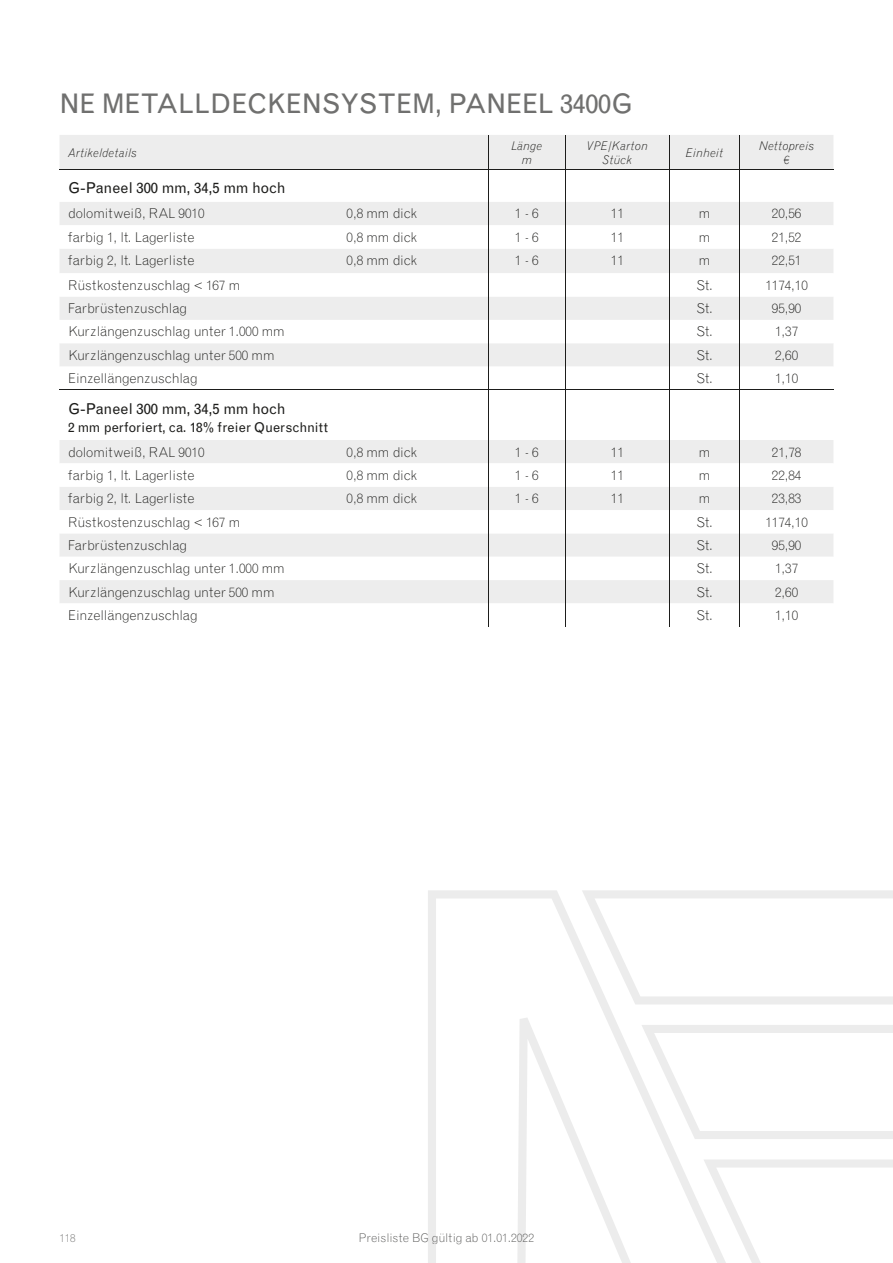
<style>
.page{position:relative;width:893px;height:1263px;background:#fff}
.page>*{position:absolute;margin:0;border:0;box-sizing:border-box;transform-origin:0 0}
.t1{font:27px "Grotesque MT Std";letter-spacing:-.005em;color:#70706f}
.t2{font:15px "Grotesque MT Std";letter-spacing:-.005em;color:#1d1d1b}
.t3{font:300 13.5px "Grotesque MT Std";letter-spacing:-.01em;color:#1d1d1b}
.t4{font:13.5px "Grotesque MT Std";letter-spacing:.005em;color:#1d1d1b}
.t5{font:italic 300 12px/13.5px "Grotesque MT Std";color:#1d1d1b;text-align:center}
.t6{font:300 12px "Grotesque MT Std";color:#525251}
.t7{font:italic 300 12px/13.5px "Grotesque MT Std";letter-spacing:.02em;color:#1d1d1b;text-align:center}
.t8{font:300 11.25px "Grotesque MT Std";color:#70706f}
</style>
<div class="page">
<svg style="left:60px;top:135px;width:773px;height:90px;fill:#ededed"></svg>
<svg style="left:60px;top:225px;width:773px;height:402px"></svg>
<hr style="left:565px;top:135px;width:1px;height:35px;background:#1d1d1b">
<hr style="left:669px;top:135px;width:1px;height:35px;background:#1d1d1b">
<hr style="left:740px;top:135px;width:1px;height:35px;background:#1d1d1b">
<hr style="left:565px;top:170px;width:1px;height:32px;background:#1d1d1b">
<hr style="left:669px;top:170px;width:1px;height:32px;background:#1d1d1b">
<hr style="left:740px;top:170px;width:1px;height:32px;background:#1d1d1b">
<svg style="left:565px;top:202px;width:1px;height:188px"></svg>
<svg style="left:669px;top:202px;width:1px;height:188px"></svg>
<svg style="left:740px;top:202px;width:1px;height:188px"></svg>
<hr style="left:565px;top:390px;width:1px;height:50px;background:#1d1d1b">
<hr style="left:669px;top:390px;width:1px;height:50px;background:#1d1d1b">
<hr style="left:740px;top:390px;width:1px;height:50px;background:#1d1d1b">
<svg style="left:565px;top:440px;width:1px;height:187px"></svg>
<svg style="left:669px;top:440px;width:1px;height:187px"></svg>
<svg style="left:740px;top:440px;width:1px;height:187px"></svg>
<hr style="left:488px;top:135px;width:1px;height:35px;background:#1d1d1b">
<hr style="left:488px;top:170px;width:1px;height:32px;background:#1d1d1b">
<svg style="left:488px;top:202px;width:1px;height:188px"></svg>
<hr style="left:488px;top:390px;width:1px;height:50px;background:#1d1d1b">
<svg style="left:488px;top:440px;width:1px;height:187px"></svg>
<hr style="left:60px;top:170px;width:278px;height:1px;background:#1d1d1b">
<hr style="left:338px;top:170px;width:150px;height:1px;background:#1d1d1b">
<hr style="left:488px;top:170px;width:78px;height:1px;background:#1d1d1b">
<hr style="left:566px;top:170px;width:103px;height:1px;background:#1d1d1b">
<hr style="left:669px;top:170px;width:71px;height:1px;background:#1d1d1b">
<hr style="left:740px;top:170px;width:93px;height:1px;background:#1d1d1b">
<hr style="left:60px;top:390px;width:278px;height:1px;background:#1d1d1b">
<hr style="left:338px;top:390px;width:150px;height:1px;background:#1d1d1b">
<hr style="left:488px;top:390px;width:78px;height:1px;background:#1d1d1b">
<hr style="left:566px;top:390px;width:103px;height:1px;background:#1d1d1b">
<hr style="left:669px;top:390px;width:71px;height:1px;background:#1d1d1b">
<hr style="left:740px;top:390px;width:93px;height:1px;background:#1d1d1b">
<svg style="left:428px;top:890px;width:275px;height:373px"></svg>
<svg style="left:428px;top:1233px;width:98px;height:11px"></svg>
<svg style="left:582px;top:890px;width:311px;height:114px"></svg>
<svg style="left:703px;top:1160px;width:190px;height:103px"></svg>
<svg style="left:641px;top:1025px;width:252px;height:114px"></svg>
<h1 class="t1" style="left:60px;top:88px;width:575px">NE METALLDECKENSYSTEM, PANEEL 3400G</h1>
<p class="t5" style="left:68px;top:146px;width:70px">Artikeldetails</p>
<p class="t5" style="left:511px;top:139px;width:32px">Länge m</p>
<p class="t5" style="left:587px;top:139px;width:63px">VPE/Karton<br>Stück</p>
<p class="t5" style="left:686px;top:146px;width:39px">Einheit</p>
<p class="t7" style="left:759px;top:139px;width:57px">Nettopreis €</p>
<p class="t2" style="left:68px;top:179px;width:219px">G-Paneel 300 mm, 34,5 mm hoch</p>
<p class="t3" style="left:68px;top:206px;width:138px">dolomitweiß, RAL 9010</p>
<p class="t3" style="left:347px;top:206px;width:72px">0,8 mm dick</p>
<p class="t3" style="left:515px;top:206px;width:25px">1 - 6</p>
<p class="t3" style="left:611px;top:206px;width:14px">11</p>
<p class="t3" style="left:699px;top:206px;width:13px">m</p>
<p class="t3" style="left:772px;top:206px;width:31px">20,56</p>
<p class="t3" style="left:68px;top:229px;width:128px">farbig 1, lt. Lagerliste</p>
<p class="t3" style="left:347px;top:229px;width:72px">0,8 mm dick</p>
<p class="t3" style="left:515px;top:229px;width:25px">1 - 6</p>
<p class="t3" style="left:611px;top:229px;width:14px">11</p>
<p class="t3" style="left:699px;top:229px;width:13px">m</p>
<p class="t3" style="left:772px;top:229px;width:31px">21,52</p>
<p class="t3" style="left:68px;top:252px;width:128px">farbig 2, lt. Lagerliste</p>
<p class="t3" style="left:347px;top:252px;width:72px">0,8 mm dick</p>
<p class="t3" style="left:515px;top:252px;width:25px">1 - 6</p>
<p class="t3" style="left:611px;top:252px;width:14px">11</p>
<p class="t3" style="left:699px;top:252px;width:13px">m</p>
<p class="t3" style="left:772px;top:252px;width:31px">22,51</p>
<p class="t3" style="left:68px;top:277px;width:174px">Rüstkostenzuschlag &lt; 167 m</p>
<p class="t3" style="left:696px;top:277px;width:18px">St.</p>
<p class="t3" style="left:765px;top:277px;width:44px">1174,10</p>
<p class="t3" style="left:68px;top:300px;width:121px">Farbrüstenzuschlag</p>
<p class="t3" style="left:696px;top:300px;width:18px">St.</p>
<p class="t3" style="left:772px;top:300px;width:31px">95,90</p>
<p class="t3" style="left:68px;top:323px;width:218px">Kurzlängenzuschlag unter 1.000 mm</p>
<p class="t3" style="left:696px;top:323px;width:18px">St.</p>
<p class="t3" style="left:775px;top:323px;width:25px">1,37</p>
<p class="t3" style="left:68px;top:347px;width:208px">Kurzlängenzuschlag unter 500 mm</p>
<p class="t3" style="left:696px;top:347px;width:18px">St.</p>
<p class="t3" style="left:775px;top:347px;width:25px">2,60</p>
<p class="t3" style="left:68px;top:370px;width:131px">Einzellängenzuschlag</p>
<p class="t3" style="left:696px;top:370px;width:18px">St.</p>
<p class="t3" style="left:775px;top:370px;width:25px">1,10</p>
<p class="t2" style="left:68px;top:400px;width:219px">G-Paneel 300 mm, 34,5 mm hoch</p>
<p class="t4" style="left:68px;top:419px;width:262px">2 mm perforiert, ca. 18% freier Querschnitt</p>
<p class="t3" style="left:68px;top:444px;width:138px">dolomitweiß, RAL 9010</p>
<p class="t3" style="left:347px;top:444px;width:72px">0,8 mm dick</p>
<p class="t3" style="left:515px;top:444px;width:25px">1 - 6</p>
<p class="t3" style="left:611px;top:444px;width:14px">11</p>
<p class="t3" style="left:699px;top:444px;width:13px">m</p>
<p class="t3" style="left:772px;top:444px;width:31px">21,78</p>
<p class="t3" style="left:68px;top:467px;width:128px">farbig 1, lt. Lagerliste</p>
<p class="t3" style="left:347px;top:467px;width:72px">0,8 mm dick</p>
<p class="t3" style="left:515px;top:467px;width:25px">1 - 6</p>
<p class="t3" style="left:611px;top:467px;width:14px">11</p>
<p class="t3" style="left:699px;top:467px;width:13px">m</p>
<p class="t3" style="left:772px;top:467px;width:31px">22,84</p>
<p class="t3" style="left:68px;top:490px;width:128px">farbig 2, lt. Lagerliste</p>
<p class="t3" style="left:347px;top:490px;width:72px">0,8 mm dick</p>
<p class="t3" style="left:515px;top:490px;width:25px">1 - 6</p>
<p class="t3" style="left:611px;top:490px;width:14px">11</p>
<p class="t3" style="left:699px;top:490px;width:13px">m</p>
<p class="t3" style="left:772px;top:490px;width:31px">23,83</p>
<p class="t3" style="left:68px;top:514px;width:174px">Rüstkostenzuschlag &lt; 167 m</p>
<p class="t3" style="left:696px;top:514px;width:18px">St.</p>
<p class="t3" style="left:765px;top:514px;width:44px">1174,10</p>
<p class="t3" style="left:68px;top:537px;width:121px">Farbrüstenzuschlag</p>
<p class="t3" style="left:696px;top:537px;width:18px">St.</p>
<p class="t3" style="left:772px;top:537px;width:31px">95,90</p>
<p class="t3" style="left:68px;top:560px;width:218px">Kurzlängenzuschlag unter 1.000 mm</p>
<p class="t3" style="left:696px;top:560px;width:18px">St.</p>
<p class="t3" style="left:775px;top:560px;width:25px">1,37</p>
<p class="t3" style="left:68px;top:584px;width:208px">Kurzlängenzuschlag unter 500 mm</p>
<p class="t3" style="left:696px;top:584px;width:18px">St.</p>
<p class="t3" style="left:775px;top:584px;width:25px">2,60</p>
<p class="t3" style="left:68px;top:607px;width:131px">Einzellängenzuschlag</p>
<p class="t3" style="left:696px;top:607px;width:18px">St.</p>
<p class="t3" style="left:775px;top:607px;width:25px">1,10</p>
<p class="t8" style="left:60px;top:1231px;width:18px">118</p>
<p class="t6" style="left:359px;top:1230px;width:177px">Preisliste BG gültig ab 01.01.2022</p>
</div>
